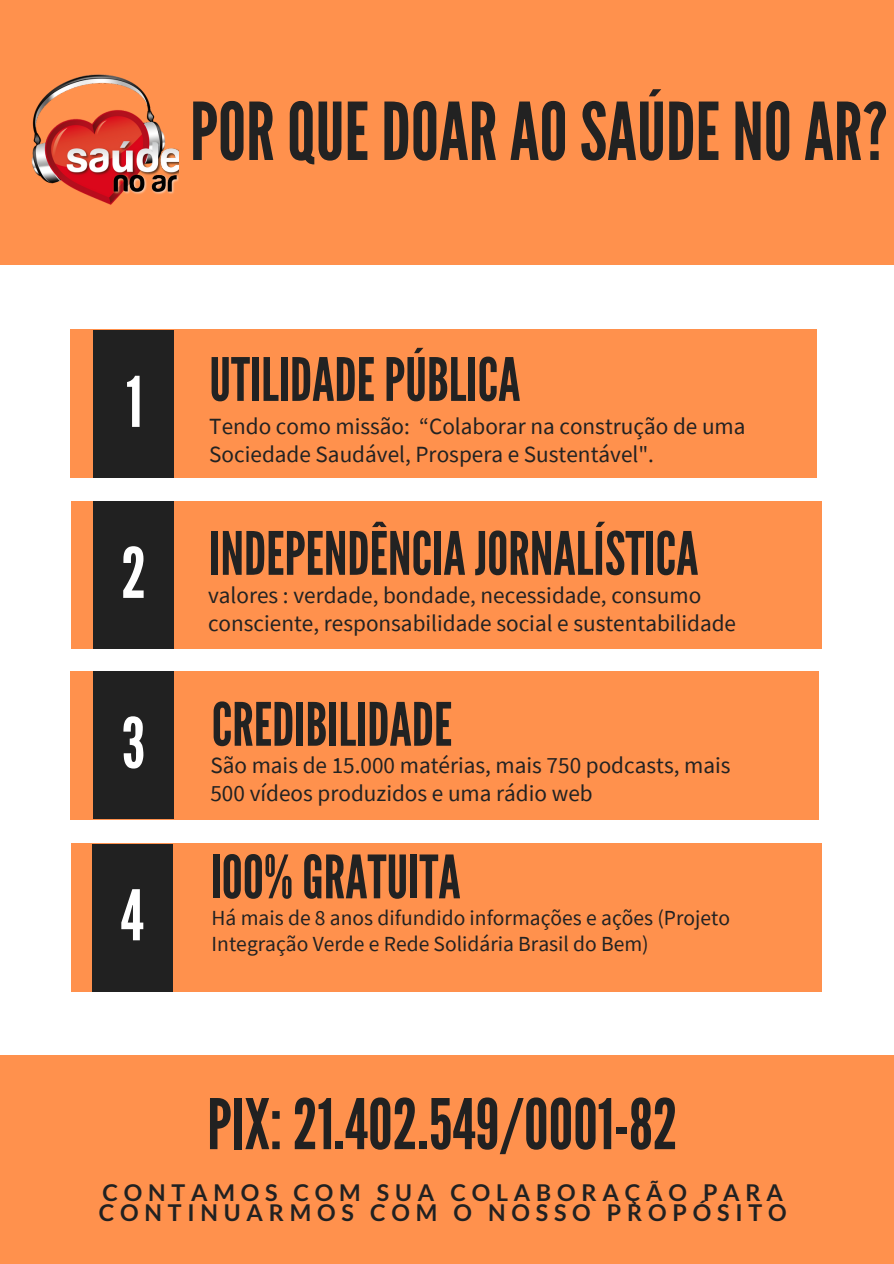
<style>
.page{position:relative;width:894px;height:1264px;background:#fff}
.page>*{position:absolute;margin:0;border:0;box-sizing:border-box;transform-origin:0 0}
.t1{font:79.5px "League Gothic";color:#222}
.t2{font:69.6px "League Gothic";color:#212121}
.t3{font:69.6px "League Gothic";color:#fff}
.t4{font:59.55px "League Gothic";color:#222}
.t5{font:23.25px/27.6px "Source Sans Pro";color:#222}
.t6{font:700 23.25px/20.2px "Lato";letter-spacing:.25em;color:#212121}
.t7{font:21.45px/25.3px "Source Sans Pro";color:#222}
</style>
<div class="page">
<div style="left:0;top:0;width:893px;height:1263px;background:#ff914d"></div>
<img style="left:31px;top:74px;width:147px;height:131px">
<div style="left:0;top:265px;width:893px;height:789px;background:#fff"></div>
<div style="left:71px;top:330px;width:745px;height:147px;background:#ff914d"></div>
<div style="left:70px;top:671px;width:748px;height:148px;background:#ff914d"></div>
<div style="left:71px;top:843px;width:750px;height:148px;background:#ff914d"></div>
<div style="left:71px;top:501px;width:750px;height:147px;background:#ff914d"></div>
<div style="left:94px;top:330px;width:80px;height:148px;background:#212121"></div>
<div style="left:94px;top:671px;width:80px;height:148px;background:#212121"></div>
<div style="left:92px;top:844px;width:80px;height:147px;background:#212121"></div>
<div style="left:94px;top:501px;width:80px;height:148px;background:#212121"></div>
<h1 class="t1" style="left:190px;top:86px;width:699px">PORQUEDOARAOSAÚDENOAR?</h1>
<h2 class="t3" style="left:126px;top:362px;width:18px">1</h2>
<h2 class="t3" style="left:121px;top:533px;width:26px">2</h2>
<h2 class="t3" style="left:122px;top:703px;width:25px">3</h2>
<h2 class="t3" style="left:120px;top:875px;width:25px">4</h2>
<h3 class="t4" style="left:209px;top:345px;width:312px">UTILIDADEPÚBLICA</h3>
<p class="t5" style="left:209px;top:412px;width:537px">Tendo como missão: “Colaborar na construção de uma<br>Sociedade Saudável, Prospera e Sustentável".</p>
<h3 class="t4" style="left:209px;top:519px;width:490px">INDEPENDÊNCIAJORNALÍSTICA</h3>
<p class="t5" style="left:208px;top:581px;width:529px">valores : verdade, bondade, necessidade, consumo consciente, responsabilidade social e sustentabilidade</p>
<h3 class="t4" style="left:211px;top:690px;width:242px">CREDIBILIDADE</h3>
<p class="t5" style="left:210px;top:751px;width:521px">São mais de 15.000 matérias, mais 750 podcasts, mais<br>500 vídeos produzidos e uma rádio web</p>
<h3 class="t4" style="left:210px;top:842px;width:251px">I00% GRATUITA</h3>
<p class="t7" style="left:211px;top:905px;width:520px">Há mais de 8 anos difundido informações e ações (Projeto<br>Integração Verde e Rede Solidária Brasil do Bem)</p>
<h2 class="t2" style="left:207px;top:1084px;width:472px">PIX:21.402.549/0001-82</h2>
<p class="t6" style="left:99px;top:1181px;width:689px">CONTAMOS COM SUA COLABORAÇÃO PARA<br>CONTINUARMOS COM O NOSSO PROPÓSITO</p>
</div>
